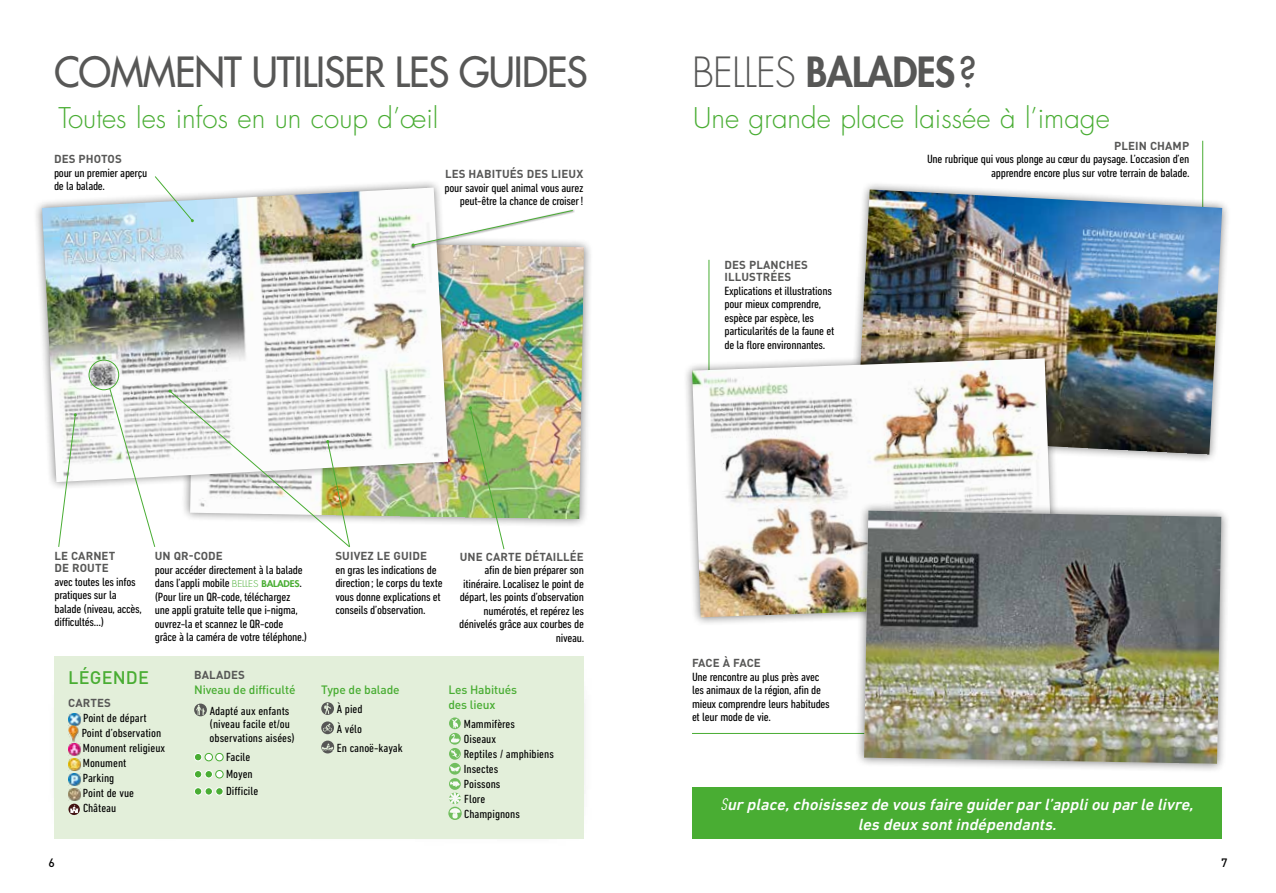
<style>
.page{position:relative;width:1276px;height:893px;background:#fff}
.page>*{position:absolute;margin:0;border:0;box-sizing:border-box;transform-origin:0 0}
.t1{font:500 40.5px "Futura Std";letter-spacing:-.02em;color:#575756;scale:.96 1}
.t2{font:800 40.5px "Futura Std";letter-spacing:-.02em;color:#575756;scale:.96 1}
.t3{font:300 27.75px "Futura Std";color:#49ad33}
.t4{font:500 18px "DIN Pro";letter-spacing:.01em;color:#49ad33}
.t5{font:italic 500 16.5px/19.8px "DIN Next LT Pro";color:#fff;text-align:center}
.t6{font:condensed 12.15px/13.5px "DIN Next LT Pro";letter-spacing:-.02em;color:#000;scale:1.1 1}
.t7{font:condensed 12px/15px "DIN Next LT Pro";color:#000;scale:1.1 1}
.t8{font:500 12px/15px "DIN Pro";letter-spacing:-.01em;color:#49ad33}
.t9{font:500 12px "DIN Pro";color:#000}
.t10{font:700 11.55px/12.1px "DIN Pro";letter-spacing:.01em;color:#575756}
.s1{font-weight:300}
.s2{font-weight:500}
.s3{font-family:"Futura Std";font-weight:300;font-stretch:normal;font-size:9px;color:#49ad33}
.s4{font-family:"Futura Std";font-weight:800;font-stretch:normal;font-size:9px;color:#49ad33}
.s5{font-family:"DIN Cond";font-weight:400}
</style>
<div class="page">
<div style="left:181px;top:231px;width:412px;height:297px;background:#000;opacity:.5"></div>
<img style="left:350px;top:240px;width:234px;height:279px">
<div style="left:33px;top:179px;width:424px;height:312px;background:#000;opacity:.5"></div>
<img style="left:42px;top:187px;width:406px;height:295px">
<svg style="left:109px;top:387px;width:47px;height:160px"></svg>
<img style="left:469px;top:406px;width:36px;height:144px">
<svg style="left:58px;top:413px;width:19px;height:134px"></svg>
<svg style="left:168px;top:389px;width:182px;height:159px"></svg>
<div style="left:410px;top:209px;width:165px;height:40px;background:#000;opacity:.75"></div>
<svg style="left:412px;top:210px;width:161px;height:37px"></svg>
<hr style="left:1202px;top:141px;width:1px;height:101px;background:#49ad33">
<hr style="left:708px;top:260px;width:1px;height:138px;background:#49ad33">
<hr style="left:692px;top:733px;width:202px;height:1px;background:#49ad33">
<div style="left:848px;top:180px;width:382px;height:283px;background:#000;opacity:.5"></div>
<img style="left:857px;top:189px;width:365px;height:266px">
<div style="left:683px;top:349px;width:379px;height:277px;background:#000;opacity:.5"></div>
<img style="left:692px;top:358px;width:361px;height:259px">
<div style="left:855px;top:502px;width:375px;height:271px;background:#000;opacity:.5"></div>
<img style="left:864px;top:511px;width:357px;height:253px">
<div style="left:692px;top:787px;width:530px;height:52px;background:#49ad33"></div>
<svg style="left:154px;top:176px;width:40px;height:46px"></svg>
<div style="left:89px;top:360px;width:30px;height:30px;border:1px solid #49ad33;border-radius:50%"></div>
<div style="left:54px;top:656px;width:530px;height:183px;background:#e3efda"></div>
<svg style="left:68px;top:713px;width:12px;height:12px"></svg>
<img style="left:68px;top:725px;width:11px;height:18px">
<svg style="left:68px;top:803px;width:12px;height:12px"></svg>
<svg style="left:68px;top:743px;width:12px;height:70px"></svg>
<svg style="left:194px;top:704px;width:13px;height:12px"></svg>
<div style="left:194px;top:753px;width:8px;height:8px;background:#49ad33;border-radius:50%"></div>
<div style="left:194px;top:753px;width:8px;height:8px;border:1px solid #fff;border-radius:50%"></div>
<div style="left:205px;top:753px;width:7px;height:8px;background:#fff;border-radius:50%"></div>
<div style="left:205px;top:753px;width:8px;height:8px;border:1px solid #49ad33;border-radius:50%"></div>
<div style="left:216px;top:753px;width:7px;height:8px;background:#fff;border-radius:50%"></div>
<div style="left:215px;top:753px;width:8px;height:8px;border:1px solid #49ad33;border-radius:50%"></div>
<div style="left:194px;top:770px;width:8px;height:8px;background:#49ad33;border-radius:50%"></div>
<div style="left:194px;top:770px;width:8px;height:8px;border:1px solid #fff;border-radius:50%"></div>
<div style="left:205px;top:770px;width:7px;height:8px;background:#49ad33;border-radius:50%"></div>
<div style="left:205px;top:770px;width:8px;height:8px;border:1px solid #fff;border-radius:50%"></div>
<div style="left:216px;top:770px;width:7px;height:8px;background:#fff;border-radius:50%"></div>
<div style="left:215px;top:770px;width:8px;height:8px;border:1px solid #49ad33;border-radius:50%"></div>
<div style="left:194px;top:788px;width:8px;height:7px;background:#49ad33;border-radius:50%"></div>
<div style="left:194px;top:787px;width:8px;height:8px;border:1px solid #fff;border-radius:50%"></div>
<div style="left:205px;top:788px;width:7px;height:7px;background:#49ad33;border-radius:50%"></div>
<div style="left:205px;top:787px;width:8px;height:8px;border:1px solid #fff;border-radius:50%"></div>
<div style="left:216px;top:788px;width:7px;height:7px;background:#49ad33;border-radius:50%"></div>
<div style="left:215px;top:787px;width:8px;height:8px;border:1px solid #fff;border-radius:50%"></div>
<svg style="left:321px;top:702px;width:13px;height:13px"></svg>
<svg style="left:321px;top:721px;width:13px;height:13px"></svg>
<svg style="left:321px;top:741px;width:13px;height:12px"></svg>
<svg style="left:449px;top:717px;width:12px;height:12px"></svg>
<svg style="left:451px;top:719px;width:7px;height:9px"></svg>
<svg style="left:449px;top:733px;width:12px;height:12px"></svg>
<svg style="left:451px;top:734px;width:8px;height:8px"></svg>
<svg style="left:449px;top:748px;width:12px;height:12px"></svg>
<svg style="left:451px;top:750px;width:9px;height:7px"></svg>
<svg style="left:449px;top:763px;width:12px;height:12px"></svg>
<svg style="left:450px;top:766px;width:10px;height:6px"></svg>
<svg style="left:449px;top:778px;width:12px;height:12px"></svg>
<svg style="left:448px;top:807px;width:13px;height:13px"></svg>
<svg style="left:449px;top:781px;width:12px;height:37px"></svg>
<h1 class="t1" style="left:54px;top:47px;width:557px">COMMENT UTILISER LES GUIDES</h1>
<h1 class="t2" style="left:692px;top:47px;width:298px"><span class="s1">BELLES</span> BALADES<span class="s2">?</span></h1>
<h2 class="t3" style="left:58px;top:101px;width:382px">Toutes les infos en un coup d’œil</h2>
<h2 class="t3" style="left:693px;top:101px;width:418px">Une grande place laissée à l’image</h2>
<p class="t10" style="left:54px;top:152px;width:69px">DES PHOTOS</p>
<p class="t6" style="left:54px;top:166px;width:86px">pour un premier aperçu de la balade.</p>
<p class="t10" style="left:445px;top:167px;width:140px">LES HABITUÉS DES LIEUX</p>
<p class="t6" style="left:444px;top:181px;width:128px;text-align:right">pour savoir quel animal vous aurez peut-être la chance de croiser!</p>
<p class="t10" style="left:54px;top:549px;width:62px">LE CARNET<br>DE ROUTE</p>
<p class="t6" style="left:54px;top:575px;width:81px">avec toutes les infos pratiques sur la balade (niveau, accès, difficultés…)</p>
<p class="t10" style="left:155px;top:549px;width:69px">UN QR-CODE</p>
<p class="t6" style="left:155px;top:563px;width:140px">pour accéder directement à la balade dans l’appli mobile <span class="s3">BELLES</span> <span class="s4">BALADES</span>. (Pour lire un QR-code, téléchargez une appli gratuite telle que i-nigma, ouvrez-la et scannez le QR-code grâce à la caméra de votre téléphone.)</p>
<h3 class="t4" style="left:68px;top:665px;width:82px">LÉGENDE</h3>
<p class="t10" style="left:68px;top:697px;width:44px">CARTES</p>
<p class="t7" style="left:82px;top:711px;width:77px">Point de départ<br>Point d’observation<br>Monument religieux<br>Monument<br>Parking<br>Point de vue<br>Château</p>
<p class="t10" style="left:194px;top:668px;width:52px">BALADES</p>
<p class="t8" style="left:194px;top:682px;width:103px">Niveau de difficulté</p>
<p class="t7" style="left:210px;top:704px;width:79px;line-height:13.5px">Adapté aux enfants (niveau facile et/ou observations aisées)</p>
<p class="t7" style="left:226px;top:748px;width:31px;line-height:17.1px">Facile<br>Moyen<br>Difficile</p>
<p class="t10" style="left:335px;top:549px;width:93px">SUIVEZ LE GUIDE</p>
<p class="t6" style="left:335px;top:563px;width:99px">en gras les indications de direction; le corps du texte vous donne explications et conseils d’observation.</p>
<p class="t10" style="left:460px;top:550px;width:126px">UNE CARTE DÉTAILLÉE</p>
<p class="t6" style="left:459px;top:563px;width:115px;text-align:right">afin de bien préparer son itinéraire. Localisez le point de départ, les points d’observation numérotés, et repérez les dénivelés grâce aux courbes de niveau.</p>
<p class="t8" style="left:321px;top:682px;width:80px">Type de balade</p>
<p class="t7" style="left:337px;top:700px;width:62px;line-height:19.2px">À pied<br>À vélo<br>En canoë-kayak</p>
<p class="t8" style="left:448px;top:682px;width:70px">Les Habitués des lieux</p>
<p class="t7" style="left:464px;top:717px;width:83px">Mammifères<br>Oiseaux<br>Reptiles / amphibiens<br>Insectes<br>Poissons<br>Flore<br>Champignons</p>
<p class="t10" style="left:724px;top:258px;width:85px">DES PLANCHES<br>ILLUSTRÉES</p>
<p class="t6" style="left:724px;top:284px;width:101px">Explications et illustrations pour mieux comprendre, espèce par espèce, les particularités de la faune et de la flore environnantes.</p>
<p class="t10" style="left:1114px;top:139px;width:77px">PLEIN CHAMP</p>
<p class="t6" style="left:927px;top:152px;width:240px;text-align:right">Une rubrique qui vous plonge au cœur du paysage. L’occasion d’en apprendre encore plus sur votre terrain de balade.</p>
<p class="t10" style="left:692px;top:656px;width:70px">FACE À FACE</p>
<p class="t6" style="left:692px;top:670px;width:127px">Une rencontre au plus près avec les animaux de la région, afin de mieux comprendre leurs habitudes et leur mode de vie.</p>
<h3 class="t5" style="left:720px;top:795px;width:478px"><span class="s5">S</span>urplace,choisissez de vous faire guiderparl’appliou parle livre, les deux sontindépendants.</h3>
<p class="t9" style="left:49px;top:854px;width:8px">6</p>
<p class="t9" style="left:1221px;top:854px;width:8px">7</p>
</div>
